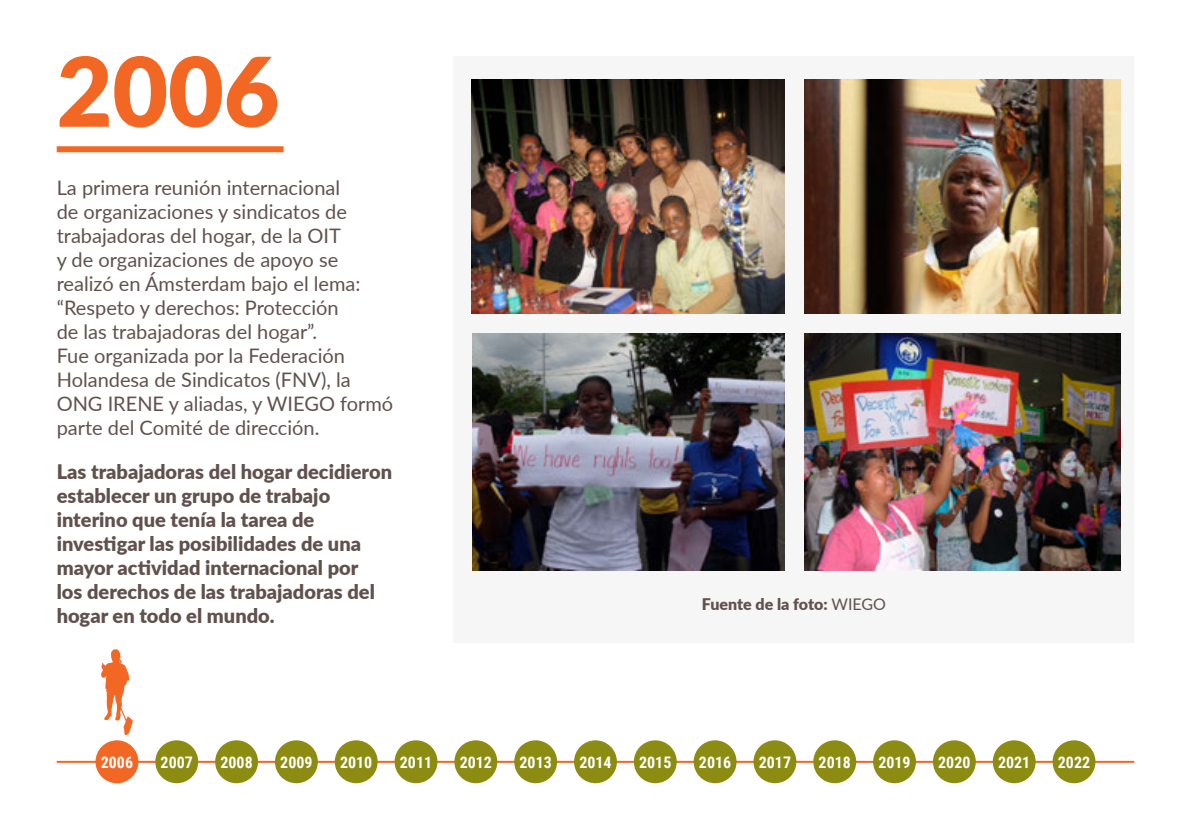
<style>
.page{position:relative;width:1191px;height:840px;background:#fff}
.page>*{position:absolute;margin:0;border:0;box-sizing:border-box;transform-origin:0 0}
.t1{font:900 96px "Lato";color:#f26724}
.t2{font:20px/24px "Lato";color:#60514f}
.t3{font:900 20px/24px "Lato";color:#60514f}
.t4{font:700 16px "Roboto Condensed";color:#fff}
.t5{font:900 16px "Lato";letter-spacing:-.005em;color:#60514f}
.s1{font-weight:400}
</style>
<div class="page">
<div style="left:454px;top:57px;width:680px;height:585px;background:#f6f6f6"></div>
<img style="left:804px;top:333px;width:316px;height:237px">
<img style="left:472px;top:79px;width:312px;height:234px">
<img style="left:472px;top:333px;width:312px;height:237px">
<img style="left:804px;top:79px;width:316px;height:234px">
<svg style="left:101px;top:649px;width:32px;height:85px"></svg>
<hr style="left:57px;top:760px;width:1077px;height:2px;background:#f26724">
<div style="left:933px;top:739px;width:42px;height:43px;background:#8c8c12;border-radius:50%"></div>
<div style="left:873px;top:739px;width:43px;height:43px;background:#8c8c12;border-radius:50%"></div>
<div style="left:813px;top:739px;width:43px;height:43px;background:#8c8c12;border-radius:50%"></div>
<div style="left:753px;top:739px;width:43px;height:43px;background:#8c8c12;border-radius:50%"></div>
<div style="left:693px;top:739px;width:43px;height:43px;background:#8c8c12;border-radius:50%"></div>
<div style="left:634px;top:739px;width:43px;height:43px;background:#8c8c12;border-radius:50%"></div>
<div style="left:574px;top:739px;width:43px;height:43px;background:#8c8c12;border-radius:50%"></div>
<div style="left:514px;top:739px;width:43px;height:43px;background:#8c8c12;border-radius:50%"></div>
<div style="left:454px;top:739px;width:43px;height:43px;background:#8c8c12;border-radius:50%"></div>
<div style="left:394px;top:739px;width:43px;height:43px;background:#8c8c12;border-radius:50%"></div>
<div style="left:335px;top:739px;width:43px;height:43px;background:#8c8c12;border-radius:50%"></div>
<div style="left:275px;top:739px;width:43px;height:43px;background:#8c8c12;border-radius:50%"></div>
<div style="left:215px;top:739px;width:43px;height:43px;background:#8c8c12;border-radius:50%"></div>
<div style="left:155px;top:739px;width:43px;height:43px;background:#8c8c12;border-radius:50%"></div>
<div style="left:95px;top:739px;width:43px;height:43px;background:#f26724;border-radius:50%"></div>
<div style="left:992px;top:739px;width:43px;height:43px;background:#8c8c12;border-radius:50%"></div>
<div style="left:1052px;top:739px;width:43px;height:43px;background:#8c8c12;border-radius:50%"></div>
<div style="left:57px;top:146px;width:226px;height:6px;background:#f26724"></div>
<h1 class="t1" style="left:57px;top:19px;width:224px">2006</h1>
<p class="t2" style="left:57px;top:175px;width:338px">La primera reunión internacional<br>de organizaciones y sindicatos de trabajadoras del hogar, de la OIT<br>y de organizaciones de apoyo se realizó en Ámsterdam bajo el lema: “Respeto y derechos: Protección<br>de las trabajadoras del hogar”.<br>Fue organizada por la Federación<br>Holandesa de Sindicatos (FNV), la<br>ONG IRENE y aliadas, y WIEGO formó parte del Comité de dirección.</p>
<p class="t3" style="left:57px;top:459px;width:337px">Las trabajadoras del hogar decidieron establecer un grupo de trabajo interino que tenía la tarea de investigar las posibilidades de una mayor actividad internacional por<br>los derechos de las trabajadoras del hogar en todo el mundo.</p>
<p class="t5" style="left:702px;top:592px;width:186px">Fuente de la foto: <span class="s1">WIEGO</span></p>
<p class="t4" style="left:101px;top:750px;width:34px">2006</p>
<p class="t4" style="left:161px;top:750px;width:34px">2007</p>
<p class="t4" style="left:220px;top:750px;width:34px">2008</p>
<p class="t4" style="left:280px;top:750px;width:34px">2009</p>
<p class="t4" style="left:340px;top:750px;width:34px">2010</p>
<p class="t4" style="left:400px;top:750px;width:34px">2011</p>
<p class="t4" style="left:460px;top:750px;width:34px">2012</p>
<p class="t4" style="left:519px;top:750px;width:34px">2013</p>
<p class="t4" style="left:579px;top:750px;width:34px">2014</p>
<p class="t4" style="left:639px;top:750px;width:34px">2015</p>
<p class="t4" style="left:699px;top:750px;width:34px">2016</p>
<p class="t4" style="left:759px;top:750px;width:34px">2017</p>
<p class="t4" style="left:818px;top:750px;width:34px">2018</p>
<p class="t4" style="left:878px;top:750px;width:34px">2019</p>
<p class="t4" style="left:938px;top:750px;width:34px">2020</p>
<p class="t4" style="left:998px;top:750px;width:34px">2021</p>
<p class="t4" style="left:1057px;top:750px;width:34px">2022</p>
</div>
